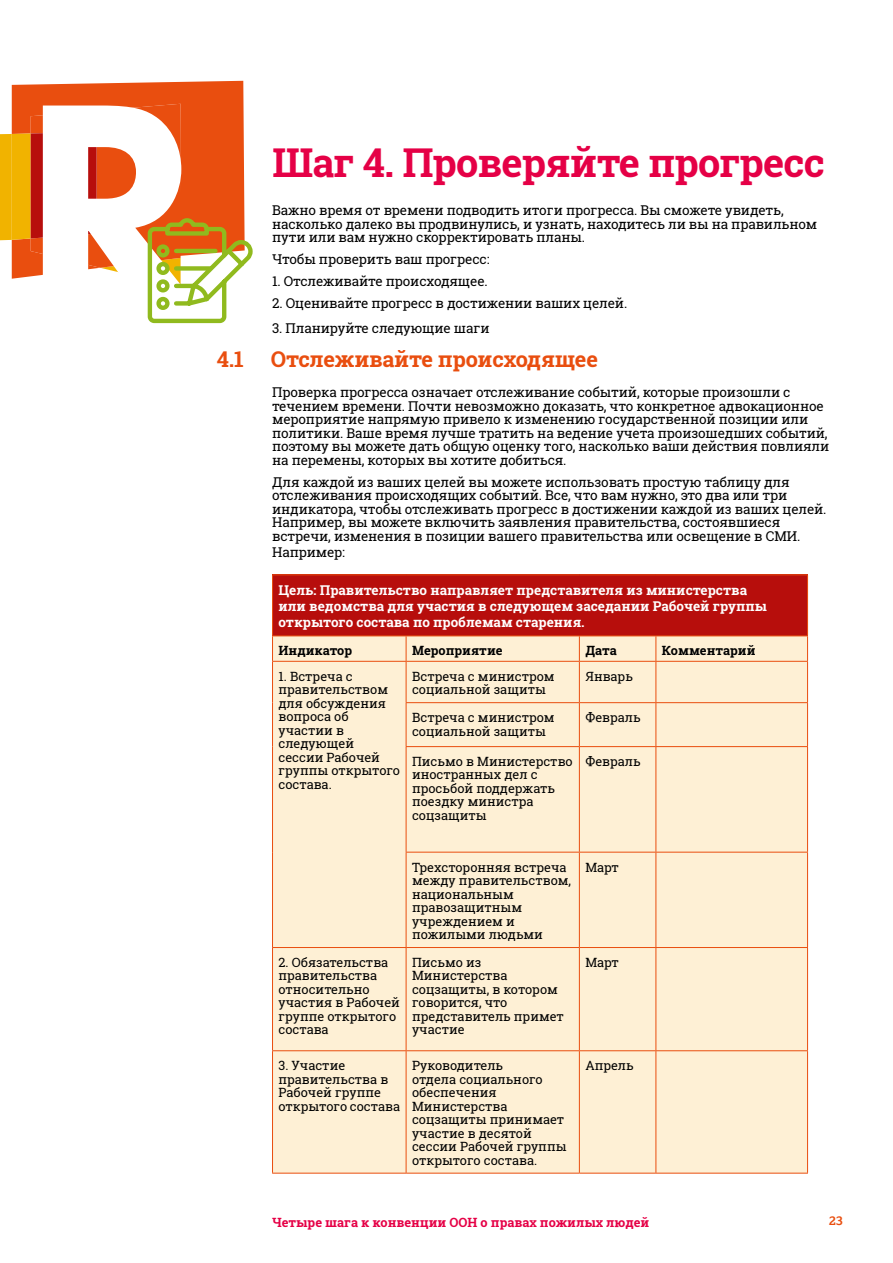
<style>
.page{position:relative;width:893px;height:1263px;background:#fff}
.page>*{position:absolute;margin:0;border:0;box-sizing:border-box;transform-origin:0 0}
.t1{font:700 39.75px "Roboto Slab";letter-spacing:-.02em;color:#e50046}
.t2{font:700 21.75px "Roboto Slab";letter-spacing:-.01em;color:#e94e0f}
.t3{font:13.5px/13.5px "Roboto Slab";letter-spacing:-.01em;color:#000}
.t4{font:700 13.5px/16.2px "Roboto Slab";color:#fff}
.t5{font:12.75px/13.5px "Roboto Slab";color:#000}
.t6{font:700 12.75px "Roboto Slab";color:#e50046}
.t7{font:700 12.75px "Roboto Slab";color:#000}
.t8{font:700 12.75px "Lexia";color:#e94e0f}
</style>
<div class="page">
<div style="left:273px;top:575px;width:534px;height:61px;background:#b70e0c"></div>
<div style="left:273px;top:636px;width:534px;height:537px;background:#fef0d5"></div>
<hr style="left:272px;top:574px;width:134px;height:1px;background:#e94e0f">
<hr style="left:272px;top:575px;width:1px;height:60px;background:#e94e0f">
<hr style="left:406px;top:574px;width:173px;height:1px;background:#e94e0f">
<hr style="left:579px;top:574px;width:77px;height:1px;background:#e94e0f">
<hr style="left:656px;top:574px;width:152px;height:1px;background:#e94e0f">
<hr style="left:807px;top:575px;width:1px;height:60px;background:#e94e0f">
<hr style="left:272px;top:635px;width:134px;height:1px;background:#e94e0f">
<svg style="left:272px;top:636px;width:1px;height:25px"></svg>
<hr style="left:406px;top:635px;width:173px;height:1px;background:#e94e0f">
<svg style="left:406px;top:636px;width:1px;height:25px"></svg>
<hr style="left:579px;top:635px;width:77px;height:1px;background:#e94e0f">
<svg style="left:579px;top:636px;width:1px;height:25px"></svg>
<hr style="left:656px;top:635px;width:152px;height:1px;background:#e94e0f">
<svg style="left:655px;top:636px;width:1px;height:25px"></svg>
<svg style="left:807px;top:636px;width:1px;height:25px"></svg>
<hr style="left:272px;top:661px;width:134px;height:1px;background:#e94e0f">
<hr style="left:272px;top:662px;width:1px;height:41px;background:#e94e0f">
<hr style="left:272px;top:703px;width:1px;height:44px;background:#e94e0f">
<hr style="left:272px;top:747px;width:1px;height:105px;background:#e94e0f">
<hr style="left:272px;top:852px;width:1px;height:95px;background:#e94e0f">
<hr style="left:406px;top:661px;width:173px;height:1px;background:#e94e0f">
<hr style="left:406px;top:662px;width:1px;height:40px;background:#e94e0f">
<hr style="left:579px;top:661px;width:77px;height:1px;background:#e94e0f">
<hr style="left:579px;top:662px;width:1px;height:40px;background:#e94e0f">
<hr style="left:656px;top:661px;width:152px;height:1px;background:#e94e0f">
<hr style="left:655px;top:662px;width:1px;height:40px;background:#e94e0f">
<hr style="left:807px;top:662px;width:1px;height:40px;background:#e94e0f">
<hr style="left:406px;top:702px;width:173px;height:1px;background:#e94e0f">
<hr style="left:406px;top:703px;width:1px;height:43px;background:#e94e0f">
<hr style="left:579px;top:702px;width:77px;height:1px;background:#e94e0f">
<hr style="left:579px;top:703px;width:1px;height:43px;background:#e94e0f">
<hr style="left:656px;top:702px;width:152px;height:1px;background:#e94e0f">
<hr style="left:655px;top:703px;width:1px;height:43px;background:#e94e0f">
<hr style="left:807px;top:703px;width:1px;height:43px;background:#e94e0f">
<hr style="left:406px;top:746px;width:173px;height:1px;background:#e94e0f">
<hr style="left:406px;top:747px;width:1px;height:105px;background:#e94e0f">
<hr style="left:579px;top:746px;width:77px;height:1px;background:#e94e0f">
<hr style="left:579px;top:747px;width:1px;height:105px;background:#e94e0f">
<hr style="left:656px;top:746px;width:152px;height:1px;background:#e94e0f">
<hr style="left:655px;top:747px;width:1px;height:105px;background:#e94e0f">
<hr style="left:807px;top:747px;width:1px;height:105px;background:#e94e0f">
<hr style="left:406px;top:852px;width:173px;height:1px;background:#e94e0f">
<hr style="left:406px;top:852px;width:1px;height:95px;background:#e94e0f">
<hr style="left:579px;top:852px;width:77px;height:1px;background:#e94e0f">
<hr style="left:579px;top:852px;width:1px;height:95px;background:#e94e0f">
<hr style="left:656px;top:852px;width:152px;height:1px;background:#e94e0f">
<hr style="left:655px;top:852px;width:1px;height:95px;background:#e94e0f">
<hr style="left:807px;top:852px;width:1px;height:95px;background:#e94e0f">
<hr style="left:272px;top:947px;width:134px;height:1px;background:#e94e0f">
<hr style="left:272px;top:948px;width:1px;height:102px;background:#e94e0f">
<hr style="left:406px;top:947px;width:173px;height:1px;background:#e94e0f">
<hr style="left:406px;top:948px;width:1px;height:102px;background:#e94e0f">
<hr style="left:579px;top:947px;width:77px;height:1px;background:#e94e0f">
<hr style="left:579px;top:948px;width:1px;height:102px;background:#e94e0f">
<hr style="left:656px;top:947px;width:152px;height:1px;background:#e94e0f">
<hr style="left:655px;top:948px;width:1px;height:102px;background:#e94e0f">
<hr style="left:807px;top:948px;width:1px;height:102px;background:#e94e0f">
<hr style="left:272px;top:1050px;width:134px;height:1px;background:#e94e0f">
<hr style="left:272px;top:1051px;width:1px;height:122px;background:#e94e0f">
<hr style="left:406px;top:1050px;width:173px;height:1px;background:#e94e0f">
<hr style="left:406px;top:1051px;width:1px;height:122px;background:#e94e0f">
<hr style="left:579px;top:1050px;width:77px;height:1px;background:#e94e0f">
<hr style="left:579px;top:1051px;width:1px;height:122px;background:#e94e0f">
<hr style="left:656px;top:1050px;width:152px;height:1px;background:#e94e0f">
<hr style="left:655px;top:1051px;width:1px;height:122px;background:#e94e0f">
<hr style="left:807px;top:1051px;width:1px;height:122px;background:#e94e0f">
<hr style="left:272px;top:1173px;width:134px;height:1px;background:#e94e0f">
<hr style="left:406px;top:1173px;width:173px;height:1px;background:#e94e0f">
<hr style="left:579px;top:1173px;width:77px;height:1px;background:#e94e0f">
<hr style="left:656px;top:1173px;width:152px;height:1px;background:#e94e0f">
<svg style="left:12px;top:81px;width:232px;height:23px;background:#ea5c22"></svg>
<div style="left:0;top:134px;width:12px;height:106px;background:#f1b300"></div>
<svg style="left:12px;top:104px;width:241px;height:220px"></svg>
<h1 class="t1" style="left:272px;top:135px;width:554px">Шаг 4. Проверяйте прогресс</h1>
<p class="t3" style="left:272px;top:203px;width:547px">Важно время от времени подводить итоги прогресса. Вы сможете увидеть, насколько далеко вы продвинулись, и узнать, находитесь ли вы на правильном пути или вам нужно скорректировать планы.</p>
<p class="t3" style="left:272px;top:252px;width:219px">Чтобы проверить ваш прогресс:</p>
<p class="t3" style="left:272px;top:274px;width:217px">1. Отслеживайте происходящее.</p>
<p class="t3" style="left:272px;top:296px;width:357px">2. Оценивайте прогресс в достижении ваших целей.</p>
<p class="t3" style="left:272px;top:321px;width:219px">3. Планируйте следующие шаги</p>
<h2 class="t2" style="left:217px;top:344px;width:383px">4.1 Отслеживайте происходящее</h2>
<p class="t3" style="left:272px;top:385px;width:559px">Проверка прогресса означает отслеживание событий, которые произошли с течением времени. Почти невозможно доказать, что конкретное адвокационное мероприятие напрямую привело к изменению государственной позиции или политики. Ваше время лучше тратить на ведение учета произошедших событий, поэтому вы можете дать общую оценку того, насколько ваши действия повлияли на перемены, которых вы хотите добиться.</p>
<p class="t3" style="left:272px;top:475px;width:556px">Для каждой из ваших целей вы можете использовать простую таблицу для отслеживания происходящих событий. Все, что вам нужно, это два или три индикатора, чтобы отслеживать прогресс в достижении каждой из ваших целей.<br>Например, вы можете включить заявления правительства, состоявшиеся встречи, изменения в позиции вашего правительства или освещение в СМИ.</p>
<p class="t3" style="left:272px;top:545px;width:74px">Например:</p>
<p class="t4" style="left:279px;top:582px;width:490px">Цель: Правительство направляет представителя из министерства или ведомства для участия в следующем заседании Рабочей группы открытого состава по проблемам старения.</p>
<p class="t7" style="left:279px;top:642px;width:75px">Индикатор</p>
<p class="t7" style="left:412px;top:642px;width:92px">Мероприятие</p>
<p class="t7" style="left:585px;top:642px;width:33px">Дата</p>
<p class="t7" style="left:662px;top:642px;width:95px">Комментарий</p>
<p class="t5" style="left:279px;top:669px;width:123px">1. Встреча с правительством для обсуждения вопроса об участии в следующей сессии Рабочей группы открытого состава.</p>
<p class="t5" style="left:412px;top:669px;width:144px">Встреча с министром социальной защиты</p>
<p class="t5" style="left:585px;top:669px;width:49px">Январь</p>
<p class="t5" style="left:412px;top:710px;width:144px">Встреча с министром социальной защиты</p>
<p class="t5" style="left:585px;top:710px;width:57px">Февраль</p>
<p class="t5" style="left:412px;top:754px;width:162px">Письмо в Министерство иностранных дел с просьбой поддержать поездку министра соцзащиты</p>
<p class="t5" style="left:585px;top:754px;width:57px">Февраль</p>
<p class="t5" style="left:412px;top:860px;width:160px">Трехсторонняя встреча между правительством, национальным правозащитным учреждением и пожилыми людьми</p>
<p class="t5" style="left:585px;top:860px;width:35px">Март</p>
<p class="t5" style="left:279px;top:955px;width:123px">2. Обязательства правительства относительно участия в Рабочей группе открытого состава</p>
<p class="t5" style="left:412px;top:955px;width:153px">Письмо из<br>Министерства соцзащиты, в котором говорится, что представитель примет участие</p>
<p class="t5" style="left:585px;top:955px;width:35px">Март</p>
<p class="t5" style="left:279px;top:1059px;width:123px">3. Участие правительства в<br>Рабочей группе открытого состава</p>
<p class="t5" style="left:412px;top:1059px;width:156px">Руководитель<br>отдела социального обеспечения<br>Министерства соцзащиты принимает участие в десятой сессии Рабочей группы открытого состава.</p>
<p class="t5" style="left:585px;top:1059px;width:50px">Апрель</p>
<p class="t6" style="left:272px;top:1214px;width:379px">Четыре шага к конвенции ООН о правах пожилых людей</p>
<p class="t8" style="left:829px;top:1212px;width:15px">23</p>
</div>
